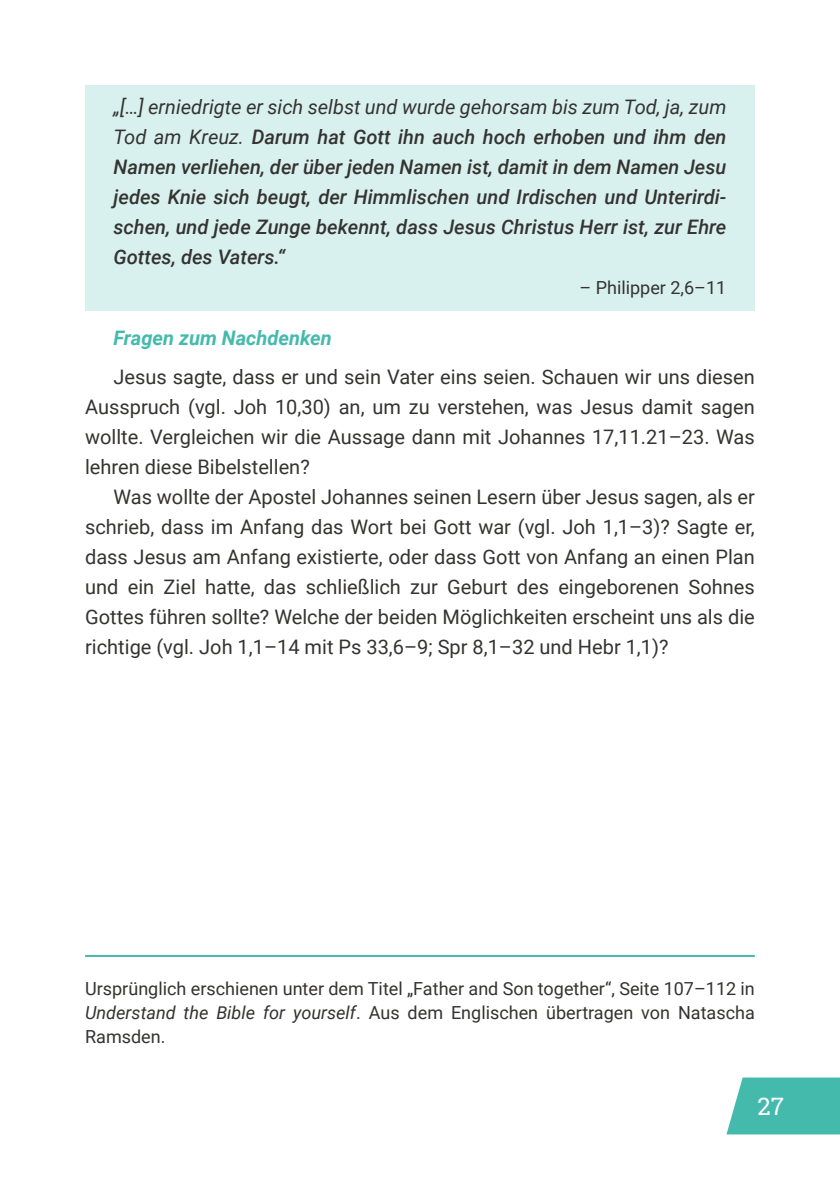
<style>
.page{position:relative;width:840px;height:1191px;background:#fff}
.page>*{position:absolute;margin:0;border:0;box-sizing:border-box;transform-origin:0 0}
.t1{font:24px "Roboto Slab";color:#fff}
.t2{font:20px/30px "Roboto";color:#343331;text-align:justify}
.t3{font:italic 500 20px/30px "Roboto";color:#343331;text-align:justify}
.t4{font:italic 700 20px "Roboto";color:#44baad}
.t5{font:18px/24px "Roboto";color:#343331;text-align:justify}
.s1{font-weight:400}
.s2{font-style:italic}
</style>
<div class="page">
<hr style="left:85px;top:955px;width:669px;height:2px;background:#44baad">
<div style="left:85px;top:85px;width:669px;height:225px;background:#d9f1ee"></div>
<svg style="left:726px;top:1077px;width:113px;height:57px;background:#53bfb3"></svg>
<p class="t3" style="left:113px;top:94px;width:614px"><span class="s1">„[…] erniedrigte er sich selbst und wurde gehorsam bis zum Tod, ja, zum Tod am Kreuz.</span> Darum hat Gott ihn auch hoch erhoben und ihm den Namen verliehen, der über jeden Namen ist, damit in dem Namen Jesu jedes Knie sich beugt, der Himmlischen und Irdischen und Unterirdi‐ schen, und jede Zunge bekennt, dass Jesus Christus Herr ist, zur Ehre Gottes, des Vaters.“</p>
<p class="t5" style="left:579px;top:278px;width:148px">– Philipper 2,6–11</p>
<p class="t4" style="left:113px;top:330px;width:220px">Fragen zum Nachdenken</p>
<p class="t2" style="left:85px;top:364px;width:670px;text-indent:28px">Jesus sagte, dass er und sein Vater eins seien. Schauen wir uns diesen Ausspruch (vgl. Joh 10,30) an, um zu verstehen, was Jesus damit sagen wollte. Vergleichen wir die Aussage dann mit Johannes 17,11.21–23. Was lehren diese Bibelstellen?</p>
<p class="t2" style="left:85px;top:484px;width:670px;text-indent:28px">Was wollte der Apostel Johannes seinen Lesern über Jesus sagen, als er schrieb, dass im Anfang das Wort bei Gott war (vgl. Joh 1,1–3)? Sagte er, dass Jesus am Anfang existierte, oder dass Gott von Anfang an einen Plan und ein Ziel hatte, das schließlich zur Geburt des eingeborenen Sohnes Gottes führen sollte? Welche der beiden Möglichkeiten erscheint uns als die richtige (vgl. Joh 1,1–14 mit Ps 33,6–9; Spr 8,1–32 und Hebr 1,1)?</p>
<p class="t5" style="left:85px;top:978px;width:670px">Ursprünglich erschienen unter dem Titel „Father and Son together“, Seite 107–112 in <span class="s2">Understand the Bible for yourself</span>. Aus dem Englischen übertragen von Natascha Ramsden.</p>
<p class="t1" style="left:757px;top:1089px;width:28px">27</p>
</div>
